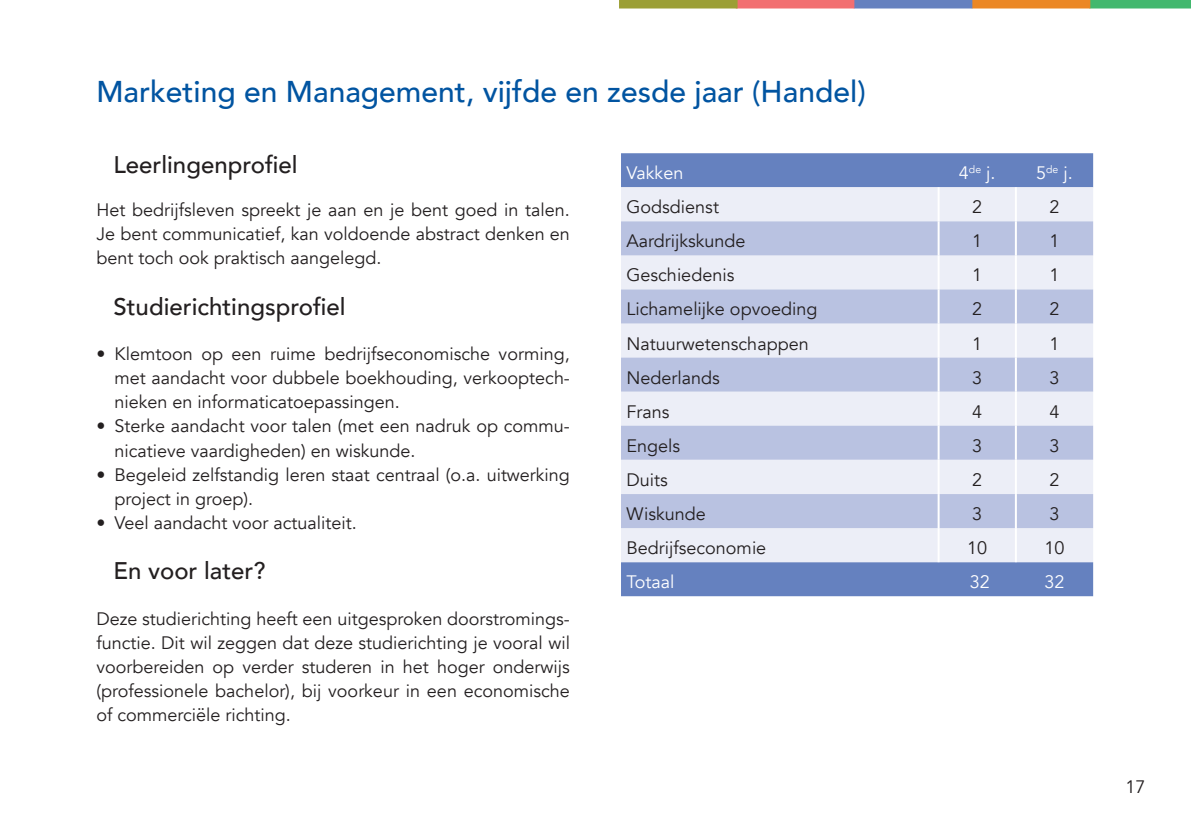
<style>
.page{position:relative;width:1191px;height:840px;background:#fff}
.page>*{position:absolute;margin:0;border:0;box-sizing:border-box;transform-origin:0 0}
.Tussentitel{font:500 30px "Avenir";color:#0154a1}
.Tussentitel_2{font:500 24px "Avenir";color:#231f20}
.Tekst{font:18px/24px "Avenir";color:#231f20;text-align:justify}
.Tabel_tekst{font:18px "Avenir";color:#231f20}
.Tabel_tekst-2{font:18px "Avenir";color:#fff}
</style>
<div class="page">
<div style="left:621px;top:153px;width:472px;height:443px;background:#6581bf"></div>
<div style="left:621px;top:187px;width:472px;height:375px;background:#eceef7"></div>
<svg style="left:621px;top:221px;width:472px;height:307px;background:#cfd5ea"></svg>
<hr style="left:937px;top:187px;width:2px;height:34px;background:#fff">
<hr style="left:1015px;top:187px;width:2px;height:34px;background:#fff">
<hr style="left:937px;top:221px;width:2px;height:34px;background:#fff">
<hr style="left:1015px;top:221px;width:2px;height:34px;background:#fff">
<hr style="left:937px;top:255px;width:2px;height:34px;background:#fff">
<hr style="left:1015px;top:255px;width:2px;height:34px;background:#fff">
<hr style="left:937px;top:289px;width:2px;height:34px;background:#fff">
<hr style="left:1015px;top:289px;width:2px;height:34px;background:#fff">
<hr style="left:937px;top:323px;width:2px;height:34px;background:#fff">
<hr style="left:1015px;top:323px;width:2px;height:34px;background:#fff">
<hr style="left:937px;top:357px;width:2px;height:34px;background:#fff">
<hr style="left:1015px;top:357px;width:2px;height:34px;background:#fff">
<hr style="left:937px;top:391px;width:2px;height:34px;background:#fff">
<hr style="left:1015px;top:391px;width:2px;height:34px;background:#fff">
<hr style="left:937px;top:425px;width:2px;height:34px;background:#fff">
<hr style="left:1015px;top:425px;width:2px;height:34px;background:#fff">
<hr style="left:937px;top:459px;width:2px;height:35px;background:#fff">
<hr style="left:1015px;top:459px;width:2px;height:35px;background:#fff">
<hr style="left:937px;top:494px;width:2px;height:34px;background:#fff">
<hr style="left:1015px;top:494px;width:2px;height:34px;background:#fff">
<hr style="left:937px;top:528px;width:2px;height:34px;background:#fff">
<hr style="left:1015px;top:528px;width:2px;height:34px;background:#fff">
<svg style="left:619px;top:0;width:572px;height:9px;background:#a7946c"></svg>
<p class="Tussentitel" style="left:96px;top:66px;width:770px">Marketing en Management, vijfde en zesde jaar (Handel)</p>
<p class="Tussentitel_2" style="left:113px;top:143px;width:186px">Leerlingenprofiel</p>
<p class="Tekst" style="left:96px;top:198px;width:475px">Het bedrijfsleven spreekt je aan en je bent goed in talen.<br>Je bent communicatief, kan voldoende abstract denken en bent toch ook praktisch aangelegd.</p>
<p class="Tussentitel_2" style="left:113px;top:286px;width:234px">Studierichtingsprofiel</p>
<p class="Tekst" style="left:114px;top:342px;width:457px;text-indent:-18px">• Klemtoon op een ruime bedrijfseconomische vorming, met aandacht voor dubbele boekhouding, verkooptech&shy;nieken en informaticatoepassingen.</p>
<p class="Tekst" style="left:114px;top:414px;width:457px;text-indent:-18px">• Sterke aandacht voor talen (met een nadruk op commu&shy;nicatieve vaardigheden) en wiskunde.</p>
<p class="Tekst" style="left:114px;top:462px;width:457px;text-indent:-18px">• Begeleid zelfstandig leren staat centraal (o.a. uitwerking project in groep).</p>
<p class="Tekst" style="left:96px;top:510px;width:262px">• Veel aandacht voor actualiteit.</p>
<p class="Tussentitel_2" style="left:113px;top:550px;width:154px">En voor later?</p>
<p class="Tekst" style="left:96px;top:606px;width:475px">Deze studierichting heeft een uitgesproken doorstromings&shy;functie. Dit wil zeggen dat deze studierichting je vooral wil voorbereiden op verder studeren in het hoger onderwijs (professionele bachelor), bij voorkeur in een economische of commerciële richting.</p>
<p class="Tabel_tekst-2" style="left:626px;top:162px;width:58px">Vakken</p>
<p class="Tabel_tekst-2" style="left:959px;top:162px;width:38px">4<sup>de</sup> j.</p>
<p class="Tabel_tekst-2" style="left:1036px;top:162px;width:38px">5<sup>de</sup> j.</p>
<p class="Tabel_tekst" style="left:626px;top:196px;width:94px">Godsdienst</p>
<p class="Tabel_tekst" style="left:972px;top:196px;width:12px">2</p>
<p class="Tabel_tekst" style="left:1049px;top:196px;width:12px">2</p>
<p class="Tabel_tekst" style="left:626px;top:230px;width:120px">Aardrijkskunde</p>
<p class="Tabel_tekst" style="left:972px;top:230px;width:12px">1</p>
<p class="Tabel_tekst" style="left:1049px;top:230px;width:12px">1</p>
<p class="Tabel_tekst" style="left:626px;top:264px;width:109px">Geschiedenis</p>
<p class="Tabel_tekst" style="left:972px;top:264px;width:12px">1</p>
<p class="Tabel_tekst" style="left:1049px;top:264px;width:12px">1</p>
<p class="Tabel_tekst" style="left:626px;top:298px;width:192px">Lichamelijke opvoeding</p>
<p class="Tabel_tekst" style="left:972px;top:298px;width:12px">2</p>
<p class="Tabel_tekst" style="left:1049px;top:298px;width:12px">2</p>
<p class="Tabel_tekst" style="left:626px;top:332px;width:184px">Natuurwetenschappen</p>
<p class="Tabel_tekst" style="left:972px;top:332px;width:12px">1</p>
<p class="Tabel_tekst" style="left:1049px;top:332px;width:12px">1</p>
<p class="Tabel_tekst" style="left:626px;top:366px;width:95px">Nederlands</p>
<p class="Tabel_tekst" style="left:972px;top:366px;width:12px">3</p>
<p class="Tabel_tekst" style="left:1049px;top:366px;width:12px">3</p>
<p class="Tabel_tekst" style="left:626px;top:400px;width:45px">Frans</p>
<p class="Tabel_tekst" style="left:972px;top:400px;width:12px">4</p>
<p class="Tabel_tekst" style="left:1049px;top:400px;width:12px">4</p>
<p class="Tabel_tekst" style="left:626px;top:434px;width:55px">Engels</p>
<p class="Tabel_tekst" style="left:972px;top:434px;width:12px">3</p>
<p class="Tabel_tekst" style="left:1049px;top:434px;width:12px">3</p>
<p class="Tabel_tekst" style="left:626px;top:468px;width:43px">Duits</p>
<p class="Tabel_tekst" style="left:972px;top:468px;width:12px">2</p>
<p class="Tabel_tekst" style="left:1049px;top:468px;width:12px">2</p>
<p class="Tabel_tekst" style="left:626px;top:503px;width:81px">Wiskunde</p>
<p class="Tabel_tekst" style="left:972px;top:503px;width:12px">3</p>
<p class="Tabel_tekst" style="left:1049px;top:503px;width:12px">3</p>
<p class="Tabel_tekst" style="left:626px;top:537px;width:141px">Bedrijfseconomie</p>
<p class="Tabel_tekst" style="left:967px;top:537px;width:22px">10</p>
<p class="Tabel_tekst" style="left:1044px;top:537px;width:22px">10</p>
<p class="Tabel_tekst-2" style="left:626px;top:571px;width:49px">Totaal</p>
<p class="Tabel_tekst-2" style="left:969px;top:571px;width:22px">32</p>
<p class="Tabel_tekst-2" style="left:1044px;top:571px;width:22px">32</p>
<p class="Tekst" style="left:1125px;top:774px;width:22px">17</p>
</div>
